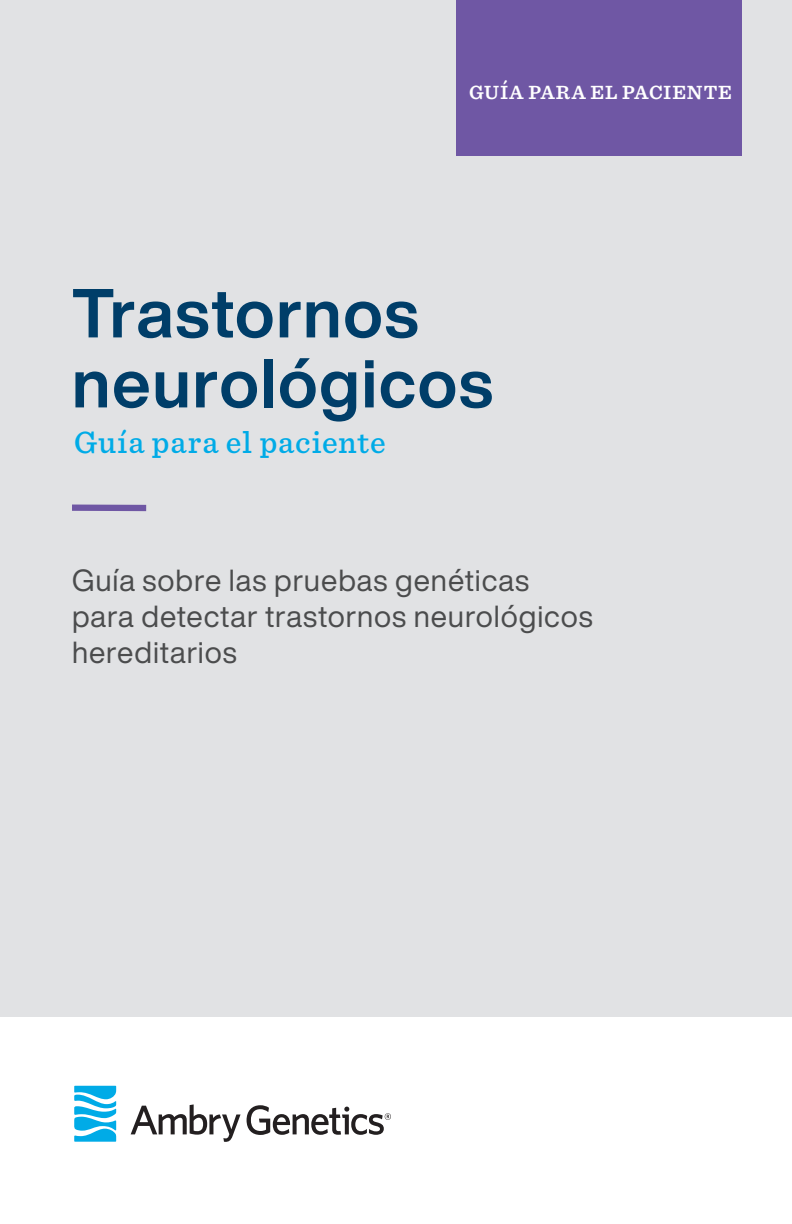
<style>
.page{position:relative;width:792px;height:1224px;background:#fff}
.page>*{position:absolute;margin:0;border:0;box-sizing:border-box;transform-origin:0 0}
.whitney_sub_head{font:700 68px/70px "Helvetica Now Display";letter-spacing:.025em;color:#003e69}
.whitney_sub_head-2{font:500 32px "Sentinel";letter-spacing:.03em;color:#00abe7}
.whitney_sub_head-3{font:30px/36px "Helvetica Now Display";letter-spacing:.03em;color:#4b4c4d}
.Blue_titles{font:28px "Whitney Medium SC";color:#fff}
.whitney_sub_head-4{font:600 20px "Sentinel";letter-spacing:.04em;color:#fff}
</style>
<div class="page">
<div style="left:0;top:0;width:792px;height:1016px;background:#e1e2e4"></div>
<div style="left:72px;top:505px;width:74px;height:6px;background:#6f57a4"></div>
<div style="left:456px;top:0;width:286px;height:156px;background:#6f57a4"></div>
<svg style="left:74px;top:1086px;width:42px;height:56px"></svg>
<svg style="left:131px;top:1104px;width:110px;height:38px"></svg>
<svg style="left:247px;top:1105px;width:144px;height:30px"></svg>
<p class="whitney_sub_head-4" style="left:469px;top:77px;width:264px">GUÍA PARA EL PACIENTE</p>
<p class="Blue_titles" style="left:595px;top:70px;width:25px">el</p>
<p class="whitney_sub_head" style="left:72px;top:278px;width:422px">Trastornos neurológicos</p>
<p class="whitney_sub_head-2" style="left:74px;top:418px;width:313px">Guía para el paciente</p>
<p class="whitney_sub_head-3" style="left:72px;top:562px;width:522px">Guía sobre las pruebas genéticas para detectar trastornos neurológicos hereditarios</p>
</div>
